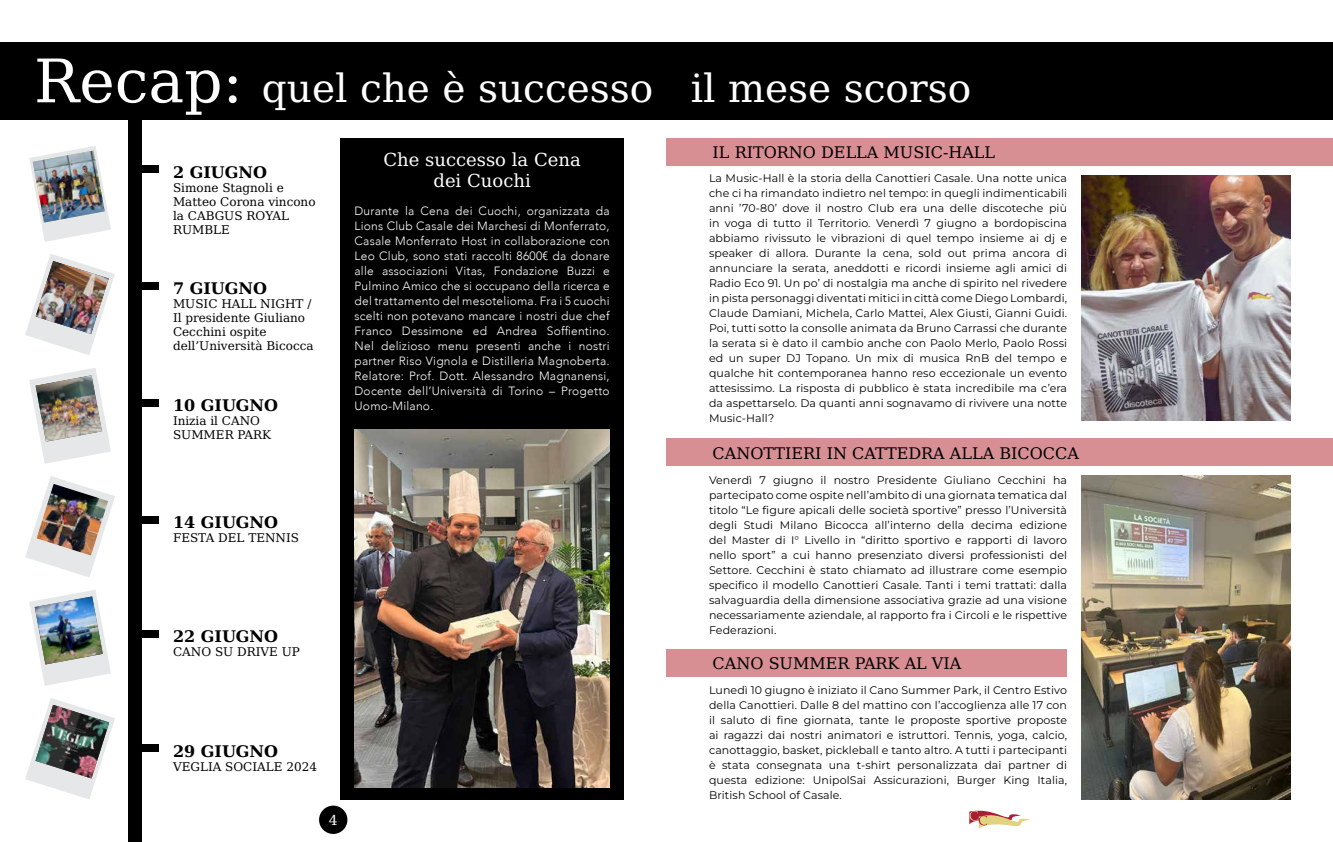
<style>
.page{position:relative;width:1333px;height:842px;background:#fff}
.page>*{position:absolute;margin:0;border:0;box-sizing:border-box;transform-origin:0 0}
.t1{font:39px "BB Alpha Serif";color:#fff}
.t2{font:18px/21.6px "BB Alpha Serif";color:#fff;text-align:center}
.t3{font:16px "BB Alpha Serif";color:#000}
.t4{font:700 16px "BB Alpha Serif";color:#000}
.t5{font:14px "BB Alpha Serif";color:#fff}
.t6{font:300 12px/15px "Avenir";letter-spacing:.02em;color:#fff;text-align:justify}
.t7{font:12px/14px "BB Alpha Serif";color:#000}
.t8{font:11px/15px "Montserrat";letter-spacing:.01em;color:#000;text-align:justify}
.s1{font-size:60px}
</style>
<div class="page">
<div style="left:319px;top:806px;width:28px;height:28px;background:#000;border-radius:50%"></div>
<svg style="left:969px;top:810px;width:61px;height:19px"></svg>
<div style="left:0;top:42px;width:1332px;height:78px;background:#000"></div>
<div style="left:128px;top:112px;width:13px;height:730px;background:#000"></div>
<div style="left:142px;top:745px;width:17px;height:7px;background:#000"></div>
<div style="left:142px;top:166px;width:17px;height:7px;background:#000"></div>
<div style="left:142px;top:399px;width:17px;height:7px;background:#000"></div>
<div style="left:142px;top:282px;width:17px;height:7px;background:#000"></div>
<div style="left:142px;top:630px;width:17px;height:7px;background:#000"></div>
<div style="left:142px;top:516px;width:17px;height:7px;background:#000"></div>
<div style="left:340px;top:138px;width:284px;height:661px;background:#000"></div>
<svg style="left:25px;top:254px;width:90px;height:101px"></svg>
<img style="left:36px;top:261px;width:73px;height:73px">
<svg style="left:25px;top:698px;width:90px;height:101px"></svg>
<img style="left:35px;top:705px;width:74px;height:73px">
<svg style="left:29px;top:146px;width:82px;height:96px"></svg>
<img style="left:33px;top:151px;width:72px;height:72px">
<svg style="left:29px;top:368px;width:82px;height:96px"></svg>
<img style="left:36px;top:375px;width:66px;height:67px">
<svg style="left:29px;top:590px;width:82px;height:96px"></svg>
<img style="left:35px;top:596px;width:68px;height:68px">
<svg style="left:25px;top:476px;width:90px;height:101px"></svg>
<img style="left:36px;top:484px;width:72px;height:72px">
<div style="left:666px;top:138px;width:666px;height:28px;background:#d78f94"></div>
<img style="left:1081px;top:176px;width:209px;height:245px">
<img style="left:354px;top:429px;width:255px;height:358px">
<div style="left:666px;top:439px;width:666px;height:27px;background:#d78f94"></div>
<div style="left:666px;top:649px;width:401px;height:28px;background:#d78f94"></div>
<img style="left:1081px;top:476px;width:209px;height:323px">
<h1 class="t1" style="left:34px;top:60px;width:938px"><span class="s1">Recap:</span> quel che è successo il mese scorso</h1>
<h3 class="t4" style="left:173px;top:160px;width:96px">2 GIUGNO</h3>
<p class="t7" style="left:173px;top:180px;width:144px">Simone Stagnoli e<br>Matteo Corona vincono la CABGUS ROYAL<br>RUMBLE</p>
<h3 class="t4" style="left:173px;top:276px;width:96px">7 GIUGNO</h3>
<p class="t7" style="left:173px;top:296px;width:142px">MUSIC HALL NIGHT /<br>Il presidente Giuliano<br>Cecchini ospite dell’Università Bicocca</p>
<h3 class="t4" style="left:173px;top:394px;width:107px">10 GIUGNO</h3>
<p class="t7" style="left:173px;top:414px;width:100px">Inizia il CANO<br>SUMMER PARK</p>
<h3 class="t4" style="left:173px;top:511px;width:107px">14 GIUGNO</h3>
<p class="t7" style="left:173px;top:531px;width:128px">FESTA DEL TENNIS</p>
<h3 class="t4" style="left:173px;top:625px;width:107px">22 GIUGNO</h3>
<p class="t7" style="left:173px;top:645px;width:128px">CANO SU DRIVE UP</p>
<h2 class="t2" style="left:383px;top:148px;width:199px">Che successo la Cena dei Cuochi</h2>
<p class="t6" style="left:354px;top:204px;width:257px">Durante la Cena dei Cuochi, organizzata da Lions Club Casale dei Marchesi di Monferrato, Casale Monferrato Host in collaborazione con Leo Club, sono stati raccolti 8600€ da donare alle associazioni Vitas, Fondazione Buzzi e Pulmino Amico che si occupano della ricerca e del trattamento del mesotelioma. Fra i 5 cuochi scelti non potevano mancare i nostri due chef Franco Dessimone ed Andrea Soffientino.<br>Nel delizioso menu presenti anche i nostri partner Riso Vignola e Distilleria Magnoberta.<br>Relatore: Prof. Dott. Alessandro Magnanensi, Docente dell’Università di Torino – Progetto Uomo-Milano.</p>
<h3 class="t4" style="left:173px;top:739px;width:107px">29 GIUGNO</h3>
<p class="t7" style="left:173px;top:759px;width:145px">VEGLIA SOCIALE 2024</p>
<p class="t5" style="left:329px;top:810px;width:10px">4</p>
<h3 class="t3" style="left:712px;top:140px;width:284px">IL RITORNO DELLA MUSIC-HALL</h3>
<p class="t8" style="left:709px;top:171px;width:359px">La Music-Hall è la storia della Canottieri Casale. Una notte unica che ci ha rimandato indietro nel tempo: in quegli indimenticabili anni ’70-80’ dove il nostro Club era una delle discoteche più in voga di tutto il Territorio. Venerdì 7 giugno a bordopiscina abbiamo rivissuto le vibrazioni di quel tempo insieme ai dj e speaker di allora. Durante la cena, sold out prima ancora di annunciare la serata, aneddotti e ricordi insieme agli amici di Radio Eco 91. Un po’ di nostalgia ma anche di spirito nel rivedere in pista personaggi diventati mitici in città come Diego Lombardi, Claude Damiani, Michela, Carlo Mattei, Alex Giusti, Gianni Guidi.<br>Poi, tutti sotto la consolle animata da Bruno Carrassi che durante la serata si è dato il cambio anche con Paolo Merlo, Paolo Rossi ed un super DJ Topano. Un mix di musica RnB del tempo e qualche hit contemporanea hanno reso eccezionale un evento attesissimo. La risposta di pubblico è stata incredibile ma c’era da aspettarselo. Da quanti anni sognavamo di rivivere una notte Music-Hall?</p>
<h3 class="t3" style="left:712px;top:441px;width:368px">CANOTTIERI IN CATTEDRA ALLA BICOCCA</h3>
<p class="t8" style="left:709px;top:472px;width:359px">Venerdì 7 giugno il nostro Presidente Giuliano Cecchini ha partecipato come ospite nell’ambito di una giornata tematica dal titolo “Le figure apicali delle società sportive” presso l’Università degli Studi Milano Bicocca all’interno della decima edizione del Master di I° Livello in “diritto sportivo e rapporti di lavoro nello sport” a cui hanno presenziato diversi professionisti del Settore. Cecchini è stato chiamato ad illustrare come esempio specifico il modello Canottieri Casale. Tanti i temi trattati: dalla salvaguardia della dimensione associativa grazie ad una visione necessariamente aziendale, al rapporto fra i Circoli e le rispettive Federazioni.</p>
<h3 class="t3" style="left:712px;top:651px;width:250px">CANO SUMMER PARK AL VIA</h3>
<p class="t8" style="left:709px;top:682px;width:359px">Lunedì 10 giugno è iniziato il Cano Summer Park, il Centro Estivo della Canottieri. Dalle 8 del mattino con l’accoglienza alle 17 con il saluto di fine giornata, tante le proposte sportive proposte ai ragazzi dai nostri animatori e istruttori. Tennis, yoga, calcio, canottaggio, basket, pickleball e tanto altro. A tutti i partecipanti è stata consegnata una t-shirt personalizzata dai partner di questa edizione: UnipolSai Assicurazioni, Burger King Italia, British School of Casale.</p>
</div>
